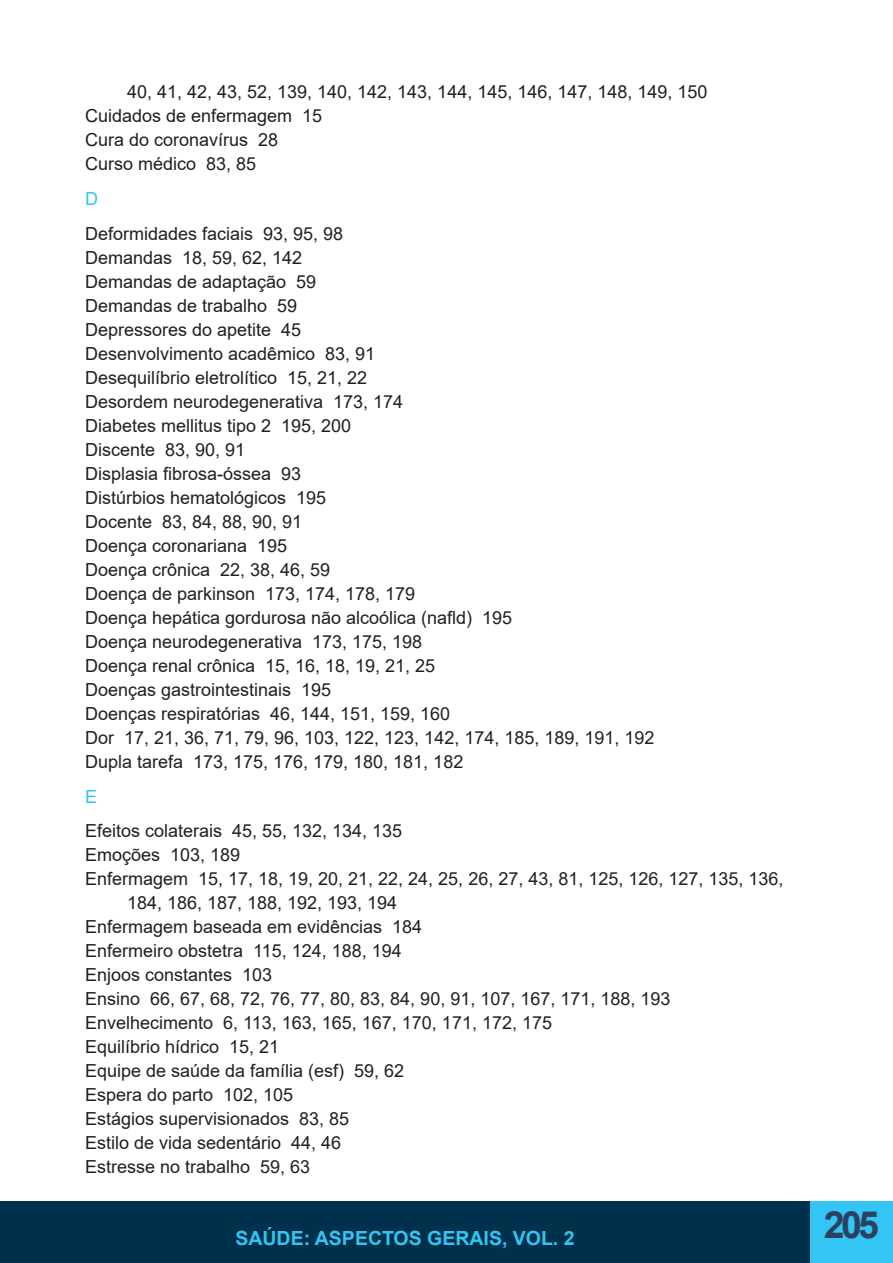
<style>
.page{position:relative;width:893px;height:1263px;background:#fff}
.page>*{position:absolute;margin:0;border:0;box-sizing:border-box;transform-origin:0 0}
.t1{font:700 37.5px "Arial";color:#2c4161}
.t2{font:700 19.5px "Arial";color:#33c5f3}
.t3{font:18px/24px "Arial";color:#231f20}
.t4{font:18px "Arial";color:#33c5f3}
</style>
<div class="page">
<div style="left:0;top:1201px;width:810px;height:62px;background:#00314c"></div>
<div style="left:810px;top:1201px;width:83px;height:62px;background:#33c5f3"></div>
<p class="t3" style="left:85px;top:80px;width:624px;text-indent:42px">40, 41, 42, 43, 52, 139, 140, 142, 143, 144, 145, 146, 147, 148, 149, 150<br>Cuidados de enfermagem 15</p>
<p class="t3" style="left:85px;top:128px;width:195px">Cura do coronavírus 28</p>
<p class="t3" style="left:85px;top:152px;width:173px">Curso médico 83, 85</p>
<p class="t4" style="left:85px;top:186px;width:14px">D</p>
<p class="t3" style="left:85px;top:221px;width:260px">Deformidades faciais 93, 95, 98</p>
<p class="t3" style="left:85px;top:245px;width:219px">Demandas 18, 59, 62, 142</p>
<p class="t3" style="left:85px;top:269px;width:233px">Demandas de adaptação 59</p>
<p class="t3" style="left:85px;top:293px;width:214px">Demandas de trabalho 59</p>
<p class="t3" style="left:85px;top:317px;width:218px">Depressores do apetite 45</p>
<p class="t3" style="left:85px;top:341px;width:292px">Desenvolvimento acadêmico 83, 91</p>
<p class="t3" style="left:85px;top:365px;width:284px">Desequilíbrio eletrolítico 15, 21, 22</p>
<p class="t3" style="left:85px;top:389px;width:320px">Desordem neurodegenerativa 173, 174</p>
<p class="t3" style="left:85px;top:413px;width:268px">Diabetes mellitus tipo 2 195, 200</p>
<p class="t3" style="left:85px;top:437px;width:162px">Discente 83, 90, 91</p>
<p class="t3" style="left:85px;top:461px;width:218px">Displasia fibrosa-óssea 93</p>
<p class="t3" style="left:85px;top:485px;width:243px">Distúrbios hematológicos 195</p>
<p class="t3" style="left:85px;top:509px;width:219px">Docente 83, 84, 88, 90, 91</p>
<p class="t3" style="left:85px;top:533px;width:204px">Doença coronariana 195</p>
<p class="t3" style="left:85px;top:557px;width:247px">Doença crônica 22, 38, 46, 59</p>
<p class="t3" style="left:85px;top:581px;width:332px">Doença de parkinson 173, 174, 178, 179</p>
<p class="t3" style="left:85px;top:605px;width:429px">Doença hepática gordurosa não alcoólica (nafld) 195</p>
<p class="t3" style="left:85px;top:629px;width:339px">Doença neurodegenerativa 173, 175, 198</p>
<p class="t3" style="left:85px;top:653px;width:352px">Doença renal crônica 15, 16, 18, 19, 21, 25</p>
<p class="t3" style="left:85px;top:677px;width:248px">Doenças gastrointestinais 195</p>
<p class="t3" style="left:85px;top:701px;width:367px">Doenças respiratórias 46, 144, 151, 159, 160</p>
<p class="t3" style="left:85px;top:725px;width:571px">Dor 17, 21, 36, 71, 79, 96, 103, 122, 123, 142, 174, 185, 189, 191, 192</p>
<p class="t3" style="left:85px;top:749px;width:380px">Dupla tarefa 173, 175, 176, 179, 180, 181, 182</p>
<p class="t4" style="left:85px;top:784px;width:14px">E</p>
<p class="t3" style="left:85px;top:819px;width:319px">Efeitos colaterais 45, 55, 132, 134, 135</p>
<p class="t3" style="left:85px;top:843px;width:157px">Emoções 103, 189</p>
<p class="t3" style="left:127px;top:867px;width:658px;text-indent:-42px">Enfermagem 15, 17, 18, 19, 20, 21, 22, 24, 25, 26, 27, 43, 81, 125, 126, 127, 135, 136,<br>184, 186, 187, 188, 192, 193, 194</p>
<p class="t3" style="left:85px;top:915px;width:339px">Enfermagem baseada em evidências 184</p>
<p class="t3" style="left:85px;top:939px;width:318px">Enfermeiro obstetra 115, 124, 188, 194</p>
<p class="t3" style="left:85px;top:963px;width:189px">Enjoos constantes 103</p>
<p class="t3" style="left:85px;top:987px;width:587px">Ensino 66, 67, 68, 72, 76, 77, 80, 83, 84, 90, 91, 107, 167, 171, 188, 193</p>
<p class="t3" style="left:85px;top:1011px;width:469px">Envelhecimento 6, 113, 163, 165, 167, 170, 171, 172, 175</p>
<p class="t3" style="left:85px;top:1035px;width:196px">Equilíbrio hídrico 15, 21</p>
<p class="t3" style="left:85px;top:1059px;width:321px">Equipe de saúde da família (esf) 59, 62</p>
<p class="t3" style="left:85px;top:1083px;width:210px">Espera do parto 102, 105</p>
<p class="t3" style="left:85px;top:1107px;width:266px">Estágios supervisionados 83, 85</p>
<p class="t3" style="left:85px;top:1131px;width:258px">Estilo de vida sedentário 44, 46</p>
<p class="t3" style="left:85px;top:1155px;width:227px">Estresse no trabalho 59, 63</p>
<p class="t2" style="left:235px;top:1224px;width:341px">SAÚDE: ASPECTOS GERAIS, VOL. 2</p>
<h1 class="t1" style="left:824px;top:1198px;width:57px">205</h1>
</div>
